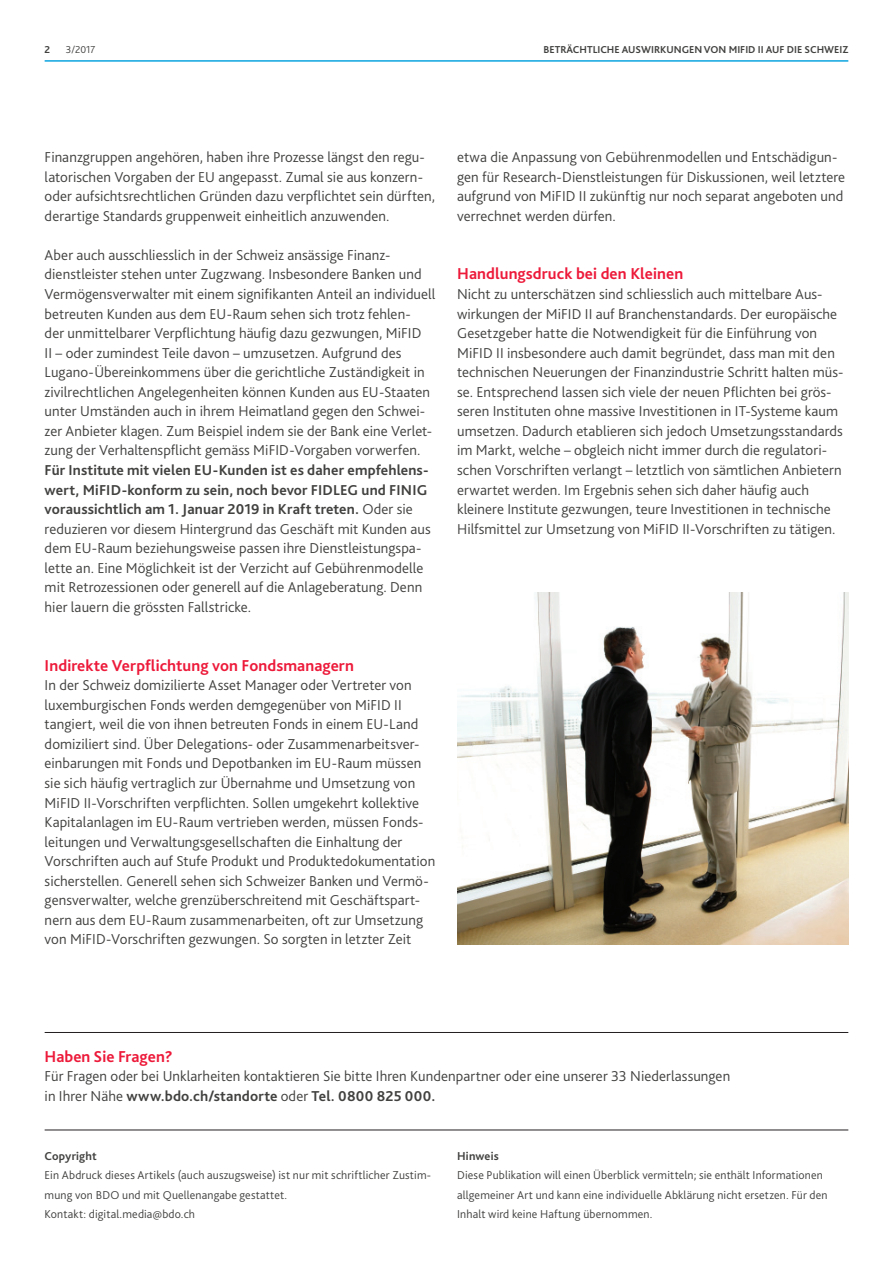
<style>
.page{position:relative;width:893px;height:1263px;background:#fff}
.page>*{position:absolute;margin:0;border:0;box-sizing:border-box;transform-origin:0 0}
.t1{font:700 16.5px "Bliss Pro";letter-spacing:.005em;color:#ed1a3a}
.t2{font:300 15px/19.5px "Bliss Pro";letter-spacing:.005em;color:#414140}
.t3{font:300 12px/19.5px "Bliss Pro";letter-spacing:.01em;color:#414140}
.t4{font:700 12px "Bliss Pro";letter-spacing:.015em;color:#414140}
.t5{font:700 10.5px "Bliss Pro";color:#414140}
.t6{font:300 10.5px "Bliss Pro";color:#414140}
.s1{font-weight:700}
</style>
<div class="page">
<hr style="left:45px;top:60px;width:803px;height:2px;background:#0ca4de">
<hr style="left:45px;top:1032px;width:803px;height:1px;background:#231f20">
<hr style="left:45px;top:1130px;width:803px;height:1px;background:#231f20">
<img style="left:457px;top:592px;width:391px;height:352px">
<p class="t5" style="left:45px;top:45px;width:7px">2</p>
<p class="t6" style="left:66px;top:45px;width:31px">3/2017</p>
<p class="t5" style="left:543px;top:45px;width:306px">BETRÄCHTLICHE AUSWIRKUNGEN VON MIFID II AUF DIE SCHWEIZ</p>
<p class="t2" style="left:45px;top:149px;width:392px">Finanzgruppen angehören, haben ihre Prozesse längst den regu&shy;latorischen Vorgaben der EU angepasst. Zumal sie aus konzern&shy;oder aufsichtsrechtlichen Gründen dazu verpflichtet sein dürften, derartige Standards gruppenweit einheitlich anzuwenden.</p>
<p class="t2" style="left:45px;top:246px;width:392px">Aber auch ausschliesslich in der Schweiz ansässige Finanz&shy;dienstleister stehen unter Zugzwang. Insbesondere Banken und Vermögensverwalter mit einem signifikanten Anteil an individuell betreuten Kunden aus dem EU-Raum sehen sich trotz fehlen-<br>der unmittelbarer Verpflichtung häufig dazu gezwungen, MiFID<br>II – oder zumindest Teile davon – umzusetzen. Aufgrund des Lugano-Übereinkommens über die gerichtliche Zuständigkeit in zivilrechtlichen Angelegenheiten können Kunden aus EU-Staaten unter Umständen auch in ihrem Heimatland gegen den Schwei&shy;zer Anbieter klagen. Zum Beispiel indem sie der Bank eine Verlet&shy;zung der Verhaltenspflicht gemäss MiFID-Vorgaben vorwerfen.</p>
<p class="t2" style="left:45px;top:462px;width:388px"><span class="s1">Für Institute mit vielen EU-Kunden ist es daher empfehlens&shy;wert, MiFID-konform zu sein, noch bevor FIDLEG und FINIG voraussichtlich am 1. Januar 2019 in Kraft treten.</span> Oder sie reduzieren vor diesem Hintergrund das Geschäft mit Kunden aus dem EU-Raum beziehungsweise passen ihre Dienstleistungspa&shy;lette an. Eine Möglichkeit ist der Verzicht auf Gebührenmodelle mit Retrozessionen oder generell auf die Anlageberatung. Denn hier lauern die grössten Fallstricke.</p>
<p class="t1" style="left:45px;top:659px;width:311px">Indirekte Verpflichtung von Fondsmanagern</p>
<p class="t2" style="left:45px;top:677px;width:392px">In der Schweiz domizilierte Asset Manager oder Vertreter von luxemburgischen Fonds werden demgegenüber von MiFID II tangiert, weil die von ihnen betreuten Fonds in einem EU-Land domiziliert sind. Über Delegations- oder Zusammenarbeitsver&shy;einbarungen mit Fonds und Depotbanken im EU-Raum müssen sie sich häufig vertraglich zur Übernahme und Umsetzung von MiFID II-Vorschriften verpflichten. Sollen umgekehrt kollektive Kapitalanlagen im EU-Raum vertrieben werden, müssen Fonds&shy;leitungen und Verwaltungsgesellschaften die Einhaltung der Vorschriften auch auf Stufe Produkt und Produktedokumentation sicherstellen. Generell sehen sich Schweizer Banken und Vermö&shy;gensverwalter, welche grenzüberschreitend mit Geschäftspart&shy;nern aus dem EU-Raum zusammenarbeiten, oft zur Umsetzung von MiFID-Vorschriften gezwungen. So sorgten in letzter Zeit</p>
<p class="t2" style="left:457px;top:149px;width:390px">etwa die Anpassung von Gebührenmodellen und Entschädigun&shy;gen für Research-Dienstleistungen für Diskussionen, weil letztere aufgrund von MiFID II zukünftig nur noch separat angeboten und verrechnet werden dürfen.</p>
<p class="t1" style="left:457px;top:268px;width:228px">Handlungsdruck bei den Kleinen</p>
<p class="t2" style="left:457px;top:286px;width:388px">Nicht zu unterschätzen sind schliesslich auch mittelbare Aus&shy;wirkungen der MiFID II auf Branchenstandards. Der europäische Gesetzgeber hatte die Notwendigkeit für die Einführung von MiFID II insbesondere auch damit begründet, dass man mit den technischen Neuerungen der Finanzindustrie Schritt halten müs&shy;se. Entsprechend lassen sich viele der neuen Pflichten bei grös&shy;seren Instituten ohne massive Investitionen in IT-Systeme kaum umsetzen. Dadurch etablieren sich jedoch Umsetzungsstandards im Markt, welche – obgleich nicht immer durch die regulatori&shy;schen Vorschriften verlangt – letztlich von sämtlichen Anbietern erwartet werden. Im Ergebnis sehen sich daher häufig auch kleinere Institute gezwungen, teure Investitionen in technische Hilfsmittel zur Umsetzung von MiFID II-Vorschriften zu tätigen.</p>
<p class="t1" style="left:45px;top:1050px;width:130px">Haben Sie Fragen?</p>
<p class="t2" style="left:45px;top:1068px;width:687px">Für Fragen oder bei Unklarheiten kontaktieren Sie bitte Ihren Kundenpartner oder eine unserer 33 Niederlassungen in Ihrer Nähe <span class="s1">www.bdo.ch/standorte</span> oder <span class="s1">Tel. 0800 825 000.</span></p>
<p class="t4" style="left:45px;top:1151px;width:54px">Copyright</p>
<p class="t3" style="left:45px;top:1166px;width:388px">Ein Abdruck dieses Artikels (auch auszugsweise) ist nur mit schriftlicher Zustim&shy;mung von BDO und mit Quellenangabe gestattet.<br>Kontakt: digital.media@bdo.ch</p>
<p class="t4" style="left:457px;top:1151px;width:43px">Hinweis</p>
<p class="t3" style="left:457px;top:1166px;width:372px">Diese Publikation will einen Überblick vermitteln; sie enthält Informationen allgemeiner Art und kann eine individuelle Abklärung nicht ersetzen. Für den<br>Inhalt wird keine Haftung übernommen.</p>
</div>
